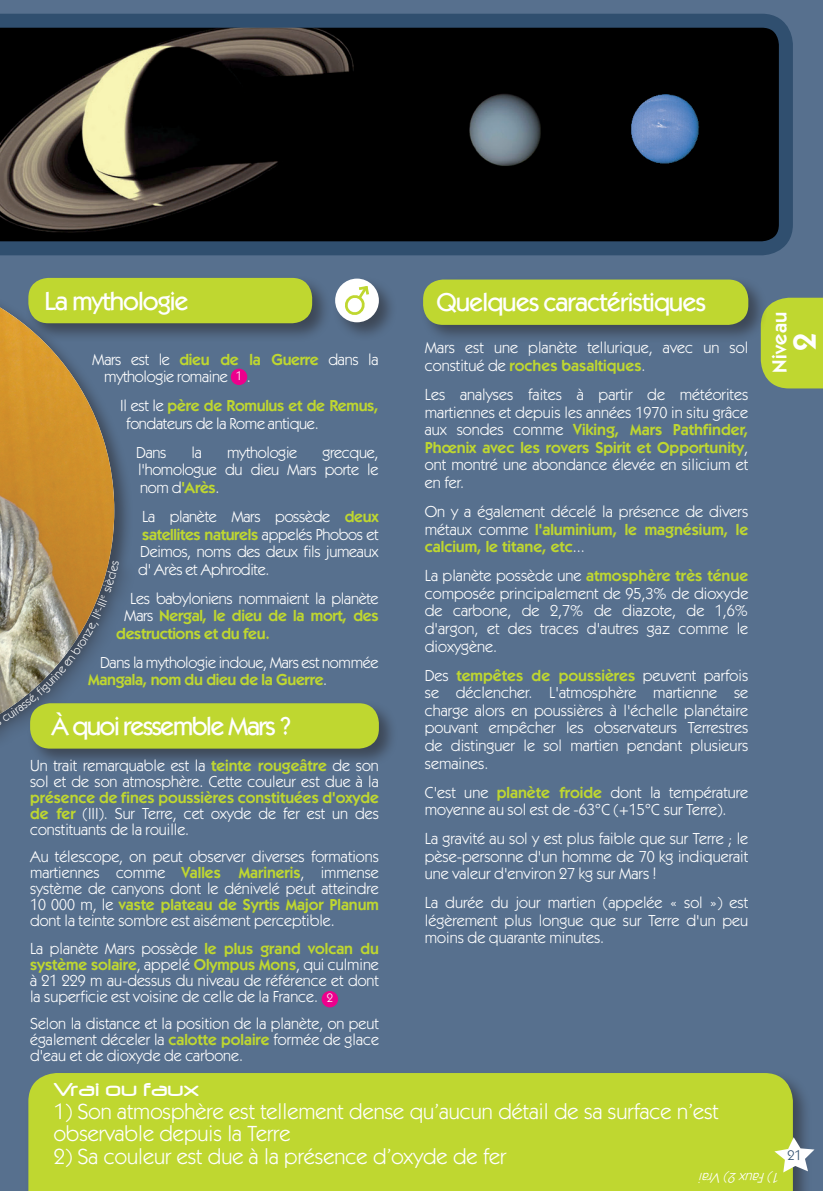
<style>
.page{position:relative;width:823px;height:1191px;background:#fff}
.page>*{position:absolute;margin:0;border:0;box-sizing:border-box;transform-origin:0 0}
.t1{font:600 32.2px "ITC Kabel Std";color:#fff}
.t2{font:500 26px "ITC Kabel Std";letter-spacing:-.04em;color:#fff}
.t3{font:500 26px "ITC Kabel Std";letter-spacing:-.06em;color:#fff}
.t4{font:22px/22.8px "ITC Kabel Std";color:#fff}
.t5{font:22px "Neuropol";color:#fff}
.t6{font:600 20.2px "ITC Kabel Std";letter-spacing:.02em;color:#fff}
.t7{font:16px/17.6px "ITC Kabel Std";color:#fff;text-align:justify}
.t8{font:16px/17.6px "ITC Kabel Std";letter-spacing:-.02em;color:#fff}
.t9{font:600 16px "ITC Kabel Std";letter-spacing:-.02em;color:#bfd730}
.t10{font:italic 14px "ITC Kabel Std";color:#fff}
.t11{font:14px "ITC Kabel Std";color:#304f6f}
.s1{font-weight:600;color:#bfd730}
.s2{font-weight:400;color:#fff}
.s3{font-size:12.4px}
</style>
<div class="page">
<div style="left:0;top:0;width:822px;height:1191px;background:#57708e"></div>
<div style="left:25px;top:1069px;width:786px;height:122px;background:#231f20;opacity:.5"></div>
<div style="left:28px;top:1073px;width:764px;height:118px;background:#bfd730"></div>
<div style="left:0;top:269px;width:137px;height:498px;background:#231f20;opacity:.5"></div>
<svg style="left:0;top:273px;width:114px;height:475px"></svg>
<img style="left:0;top:307px;width:114px;height:407px">
<svg style="left:0;top:14px;width:792px;height:241px;background:#1d2023"></svg>
<div style="left:332px;top:276px;width:65px;height:65px;background:#231f20;opacity:.5"></div>
<div style="left:335px;top:278px;width:43px;height:44px;background:#fff;border-radius:50%"></div>
<svg style="left:341px;top:283px;width:30px;height:35px"></svg>
<div style="left:760px;top:298px;width:62px;height:90px;background:#bfd730"></div>
<svg style="left:774px;top:1137px;width:40px;height:35px"></svg>
<div style="left:25px;top:275px;width:306px;height:67px;background:#231f20;opacity:.5"></div>
<div style="left:28px;top:278px;width:284px;height:45px;background:#bfd730;border-radius:20px"></div>
<div style="left:419px;top:276px;width:347px;height:68px;background:#231f20;opacity:.5"></div>
<div style="left:423px;top:279px;width:324px;height:46px;background:#bfd730;border-radius:20px"></div>
<div style="left:27px;top:700px;width:370px;height:67px;background:#231f20;opacity:.5"></div>
<div style="left:30px;top:703px;width:348px;height:45px;background:#bfd730;border-radius:20px"></div>
<div style="left:231px;top:369px;width:16px;height:16px;background:#ec008c;border-radius:50%"></div>
<div style="left:321px;top:991px;width:17px;height:16px;background:#ec008c;border-radius:50%"></div>
<svg style="left:2px;top:560px;width:117px;height:162px"></svg>
<h2 class="t2" style="left:45px;top:285px;width:146px">La mythologie</h2>
<h2 class="t2" style="left:436px;top:287px;width:271px">Quelques caractéristiques</h2>
<p class="t8" style="left:104px;top:350px;width:275px;text-indent:-12px">Mars est le <span class="s1">dieu de la Guerre</span> dans la mythologie romaine <sup>1</sup> .</p>
<p class="t8" style="left:126px;top:397px;width:254px;text-indent:-6px">Il est le <span class="s1">père de Romulus et de Remus, </span>fondateurs de la Rome antique.</p>
<p class="t7" style="left:136px;top:443px;width:32px">Dans</p>
<p class="t7" style="left:191px;top:443px;width:12px">la</p>
<p class="t8" style="left:227px;top:443px;width:72px">mythologie</p>
<p class="t7" style="left:138px;top:443px;width:241px;text-indent:184px">grecque, l'homologue du dieu Mars porte le nom d<span class="s1">'Arès</span>.</p>
<p class="t7" style="left:138px;top:508px;width:241px">La planète Mars possède <span class="s1">deux satellites naturels</span> appelés Phobos et Deimos, noms des deux fils jumeaux d' Arès et Aphrodite.</p>
<p class="t8" style="left:130px;top:589px;width:250px">Les babyloniens nommaient la planète</p>
<p class="t9" style="left:124px;top:606px;width:255px"><span class="s2">Mars</span> Nergal, le dieu de la mort, des</p>
<p class="t9" style="left:116px;top:624px;width:155px">destructions et du feu.</p>
<p class="t8" style="left:88px;top:653px;width:292px;text-indent:12px">Dans la mythologie indoue, Mars est nommée<br><span class="s1">Mangala, nom du dieu de la Guerre</span>.</p>
<h2 class="t3" style="left:52px;top:711px;width:242px">À quoi ressemble Mars ?</h2>
<p class="t7" style="left:30px;top:757px;width:350px;line-height:16px">Un trait remarquable est la <span class="s1">teinte rougeâtre</span> de son sol et de son atmosphère. Cette couleur est due à la</p>
<p class="t7" style="left:30px;top:789px;width:350px;line-height:16px"><span class="s1">présence de fines poussières constituées d'oxyde de fer</span> (III). Sur Terre, cet oxyde de fer est un des constituants de la rouille.</p>
<p class="t7" style="left:30px;top:849px;width:350px;line-height:16px">Au télescope, on peut observer diverses formations martiennes comme <span class="s1">Valles Marineris</span>, immense système de canyons dont le dénivelé peut atteindre 10 000 m, le <span class="s1">vaste plateau de Syrtis Major Planum </span>dont la teinte sombre est aisément perceptible.</p>
<p class="t7" style="left:30px;top:940px;width:350px;line-height:16px">La planète Mars possède <span class="s1">le plus grand volcan du système solaire</span>, appelé <span class="s1">Olympus Mons</span>, qui culmine à 21 229 m au-dessus du niveau de référence et dont la superficie est voisine de celle de la France. <span class="s3">2</span></p>
<p class="t7" style="left:30px;top:1015px;width:350px;line-height:16px">Selon la distance et la position de la planète, on peut également déceler la <span class="s1">calotte polaire</span> formée de glace d'eau et de dioxyde de carbone.</p>
<p class="t7" style="left:424px;top:339px;width:325px">Mars est une planète tellurique, avec un sol constitué de <span class="s1">roches basaltiques</span>.</p>
<p class="t7" style="left:424px;top:386px;width:325px">Les analyses faites à partir de météorites martiennes et depuis les années 1970 in situ grâce aux sondes comme <span class="s1">Viking, Mars Pathfinder, Phœnix avec les rovers Spirit et Opportunity</span>, ont montré une abondance élevée en silicium et en fer.</p>
<p class="t7" style="left:424px;top:503px;width:325px">On y a également décelé la présence de divers métaux comme <span class="s1">l'aluminium, le magnésium, le calcium, le titane, etc</span>...</p>
<p class="t7" style="left:424px;top:567px;width:325px">La planète possède une <span class="s1">atmosphère très ténue </span>composée principalement de 95,3% de dioxyde de carbone, de 2,7% de diazote, de 1,6% d'argon, et des traces d'autres gaz comme le dioxygène.</p>
<p class="t7" style="left:424px;top:666px;width:325px">Des <span class="s1">tempêtes de poussières</span> peuvent parfois se déclencher. L'atmosphère martienne se charge alors en poussières à l'échelle planétaire pouvant empêcher les observateurs Terrestres de distinguer le sol martien pendant plusieurs semaines.</p>
<p class="t7" style="left:424px;top:783px;width:325px">C'est une <span class="s1">planète froide</span> dont la température moyenne au sol est de -63°C (+15°C sur Terre).</p>
<p class="t7" style="left:424px;top:830px;width:325px">La gravité au sol y est plus faible que sur Terre ; le pèse-personne d'un homme de 70 kg indiquerait une valeur d'environ 27 kg sur Mars !</p>
<p class="t7" style="left:424px;top:894px;width:325px">La durée du jour martien (appelée « sol ») est légèrement plus longue que sur Terre d'un peu moins de quarante minutes.</p>
<h3 class="t5" style="left:54px;top:1077px;width:146px">Vrai ou faux</h3>
<h3 class="t4" style="left:54px;top:1099px;width:666px">1) Son atmosphère est tellement dense qu’aucun détail de sa surface n’est observable depuis la Terre</h3>
<h3 class="t4" style="left:54px;top:1145px;width:454px">2) Sa couleur est due à la présence d’oxyde de fer</h3>
<p class="t6" style="left:767px;top:373px;width:63px;rotate:-90deg">Niveau</p>
<h1 class="t1" style="left:785px;top:351px;width:19px;rotate:-90deg">2</h1>
<p class="t11" style="left:787px;top:1147px;width:15px">21</p>
<p class="t10" style="left:779px;top:1186px;width:86px;rotate:-180deg">1)Faux2)Vrai</p>
</div>
